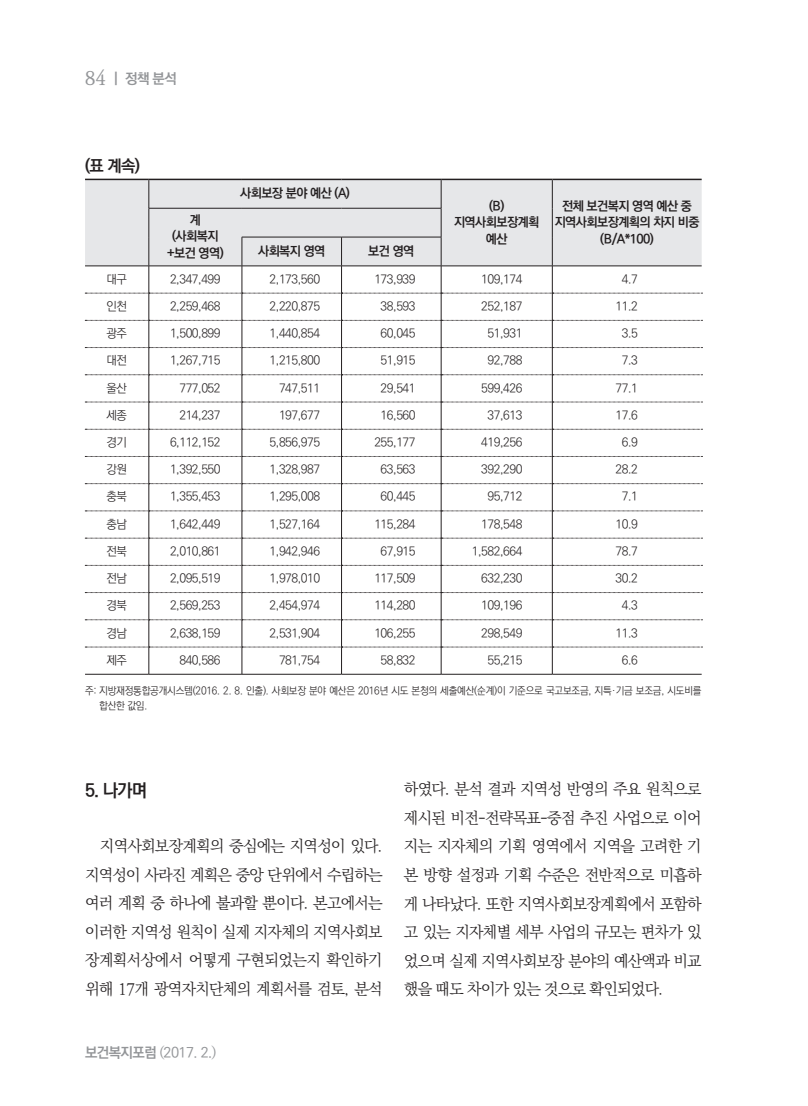
<style>
.page{position:relative;width:808px;height:1106px;background:#fff}
.page>*{position:absolute;margin:0;border:0;box-sizing:border-box;transform-origin:0 0}
._04_본문_헤드라인1{font:18px "Ko Pub Dotum PB";color:#231f20}
._05_표_제목헤드라인{font:16.5px "Ko Pub Dotum PB";color:#231f20}
._04_본문_명조{font:15.75px/28.5px "Ko Pub Batang PL";letter-spacing:-.045em;color:#231f20;text-align:justify}
.t1{font:14.25px "Ko Pub Dotum PM";color:#939598}
.t2{font:14.25px "Ko Pub Dotum PB";color:#939598}
._05_표_내용헤드1{font:12.75px "Ko Pub Dotum PB";letter-spacing:-.04em;color:#231f20}
._05_표_내용1{font:12px "Ko Pub Dotum PL";letter-spacing:-.04em;color:#231f20}
._05_표-각주{font:10.5px/15px "Ko Pub Dotum PL";letter-spacing:-.02em;color:#231f20;scale:.95 1}
.s1{font-family:"Ko Pub Batang PM";font-size:18.75px}
.s2{font-family:"Ko Pub Dotum PB"}
.s3{font-family:"Ko Pub Batang PL"}
</style>
<div class="page">
<hr style="left:85px;top:674px;width:64px;height:1px;background:#231f20">
<hr style="left:149px;top:674px;width:93px;height:1px;background:#231f20">
<hr style="left:242px;top:674px;width:99px;height:1px;background:#231f20">
<hr style="left:341px;top:674px;width:100px;height:1px;background:#231f20">
<hr style="left:441px;top:674px;width:111px;height:1px;background:#231f20">
<hr style="left:552px;top:674px;width:150px;height:1px;background:#231f20">
<hr style="left:85px;top:179px;width:64px;height:1px;background:#231f20">
<hr style="left:149px;top:179px;width:93px;height:1px;background:#231f20">
<hr style="left:242px;top:179px;width:99px;height:1px;background:#231f20">
<hr style="left:341px;top:179px;width:100px;height:1px;background:#231f20">
<hr style="left:441px;top:179px;width:111px;height:1px;background:#231f20">
<hr style="left:552px;top:179px;width:150px;height:1px;background:#231f20">
<svg style="left:85px;top:180px;width:617px;height:494px"></svg>
<p class="t2" style="left:85px;top:71px;width:93px"><span class="s1">84</span> | 정책 분석</p>
<p class="_05_표_제목헤드라인" style="left:85px;top:157px;width:56px">(표 계속)</p>
<p class="_05_표_내용헤드1" style="left:240px;top:187px;width:111px">사회보장 분야 예산 (A)</p>
<p class="_05_표_내용헤드1" style="left:190px;top:213px;width:13px">계</p>
<p class="_05_표_내용헤드1" style="left:172px;top:230px;width:48px">(사회복지</p>
<p class="_05_표_내용헤드1" style="left:167px;top:246px;width:58px">+보건 영역)</p>
<p class="_05_표_내용헤드1" style="left:258px;top:244px;width:69px">사회복지 영역</p>
<p class="_05_표_내용헤드1" style="left:368px;top:244px;width:48px">보건 영역</p>
<p class="_05_표_내용헤드1" style="left:489px;top:199px;width:17px">(B)</p>
<p class="_05_표_내용헤드1" style="left:454px;top:216px;width:87px">지역사회보장계획</p>
<p class="_05_표_내용헤드1" style="left:486px;top:232px;width:23px">예산</p>
<p class="_05_표_내용헤드1" style="left:562px;top:199px;width:131px">전체 보건복지 영역 예산 중</p>
<p class="_05_표_내용헤드1" style="left:555px;top:216px;width:146px">지역사회보장계획의 차지 비중</p>
<p class="_05_표_내용헤드1" style="left:600px;top:232px;width:55px">(B/A*100)</p>
<p class="_05_표_내용1" style="left:107px;top:273px;width:22px">대구</p>
<p class="_05_표_내용1" style="left:170px;top:273px;width:52px">2,347,499</p>
<p class="_05_표_내용1" style="left:270px;top:273px;width:52px">2,173,560</p>
<p class="_05_표_내용1" style="left:374px;top:273px;width:43px">173,939</p>
<p class="_05_표_내용1" style="left:481px;top:273px;width:43px">109,174</p>
<p class="_05_표_내용1" style="left:622px;top:273px;width:18px">4.7</p>
<p class="_05_표_내용1" style="left:107px;top:300px;width:22px">인천</p>
<p class="_05_표_내용1" style="left:170px;top:300px;width:52px">2,259,468</p>
<p class="_05_표_내용1" style="left:270px;top:300px;width:52px">2,220,875</p>
<p class="_05_표_내용1" style="left:381px;top:300px;width:36px">38,593</p>
<p class="_05_표_내용1" style="left:481px;top:300px;width:43px">252,187</p>
<p class="_05_표_내용1" style="left:615px;top:300px;width:24px">11.2</p>
<p class="_05_표_내용1" style="left:107px;top:327px;width:22px">광주</p>
<p class="_05_표_내용1" style="left:170px;top:327px;width:52px">1,500,899</p>
<p class="_05_표_내용1" style="left:270px;top:327px;width:52px">1,440,854</p>
<p class="_05_표_내용1" style="left:381px;top:327px;width:36px">60,045</p>
<p class="_05_표_내용1" style="left:488px;top:327px;width:36px">51,931</p>
<p class="_05_표_내용1" style="left:622px;top:327px;width:18px">3.5</p>
<p class="_05_표_내용1" style="left:107px;top:355px;width:22px">대전</p>
<p class="_05_표_내용1" style="left:170px;top:355px;width:52px">1,267,715</p>
<p class="_05_표_내용1" style="left:270px;top:355px;width:52px">1,215,800</p>
<p class="_05_표_내용1" style="left:381px;top:355px;width:36px">51,915</p>
<p class="_05_표_내용1" style="left:488px;top:355px;width:36px">92,788</p>
<p class="_05_표_내용1" style="left:622px;top:355px;width:18px">7.3</p>
<p class="_05_표_내용1" style="left:107px;top:382px;width:22px">울산</p>
<p class="_05_표_내용1" style="left:179px;top:382px;width:43px">777,052</p>
<p class="_05_표_내용1" style="left:279px;top:382px;width:43px">747,511</p>
<p class="_05_표_내용1" style="left:381px;top:382px;width:36px">29,541</p>
<p class="_05_표_내용1" style="left:481px;top:382px;width:43px">599,426</p>
<p class="_05_표_내용1" style="left:615px;top:382px;width:24px">77.1</p>
<p class="_05_표_내용1" style="left:107px;top:409px;width:22px">세종</p>
<p class="_05_표_내용1" style="left:179px;top:409px;width:43px">214,237</p>
<p class="_05_표_내용1" style="left:279px;top:409px;width:43px">197,677</p>
<p class="_05_표_내용1" style="left:381px;top:409px;width:36px">16,560</p>
<p class="_05_표_내용1" style="left:488px;top:409px;width:36px">37,613</p>
<p class="_05_표_내용1" style="left:615px;top:409px;width:24px">17.6</p>
<p class="_05_표_내용1" style="left:107px;top:436px;width:22px">경기</p>
<p class="_05_표_내용1" style="left:170px;top:436px;width:52px">6,112,152</p>
<p class="_05_표_내용1" style="left:270px;top:436px;width:52px">5,856,975</p>
<p class="_05_표_내용1" style="left:374px;top:436px;width:43px">255,177</p>
<p class="_05_표_내용1" style="left:481px;top:436px;width:43px">419,256</p>
<p class="_05_표_내용1" style="left:622px;top:436px;width:18px">6.9</p>
<p class="_05_표_내용1" style="left:107px;top:463px;width:22px">강원</p>
<p class="_05_표_내용1" style="left:170px;top:463px;width:52px">1,392,550</p>
<p class="_05_표_내용1" style="left:270px;top:463px;width:52px">1,328,987</p>
<p class="_05_표_내용1" style="left:381px;top:463px;width:36px">63,563</p>
<p class="_05_표_내용1" style="left:481px;top:463px;width:43px">392,290</p>
<p class="_05_표_내용1" style="left:615px;top:463px;width:24px">28.2</p>
<p class="_05_표_내용1" style="left:107px;top:491px;width:22px">충북</p>
<p class="_05_표_내용1" style="left:170px;top:491px;width:52px">1,355,453</p>
<p class="_05_표_내용1" style="left:270px;top:491px;width:52px">1,295,008</p>
<p class="_05_표_내용1" style="left:381px;top:491px;width:36px">60,445</p>
<p class="_05_표_내용1" style="left:488px;top:491px;width:36px">95,712</p>
<p class="_05_표_내용1" style="left:622px;top:491px;width:18px">7.1</p>
<p class="_05_표_내용1" style="left:107px;top:518px;width:22px">충남</p>
<p class="_05_표_내용1" style="left:170px;top:518px;width:52px">1,642,449</p>
<p class="_05_표_내용1" style="left:270px;top:518px;width:52px">1,527,164</p>
<p class="_05_표_내용1" style="left:374px;top:518px;width:43px">115,284</p>
<p class="_05_표_내용1" style="left:481px;top:518px;width:43px">178,548</p>
<p class="_05_표_내용1" style="left:615px;top:518px;width:24px">10.9</p>
<p class="_05_표_내용1" style="left:107px;top:545px;width:22px">전북</p>
<p class="_05_표_내용1" style="left:170px;top:545px;width:52px">2,010,861</p>
<p class="_05_표_내용1" style="left:270px;top:545px;width:52px">1,942,946</p>
<p class="_05_표_내용1" style="left:381px;top:545px;width:36px">67,915</p>
<p class="_05_표_내용1" style="left:472px;top:545px;width:52px">1,582,664</p>
<p class="_05_표_내용1" style="left:615px;top:545px;width:24px">78.7</p>
<p class="_05_표_내용1" style="left:107px;top:572px;width:22px">전남</p>
<p class="_05_표_내용1" style="left:170px;top:572px;width:52px">2,095,519</p>
<p class="_05_표_내용1" style="left:270px;top:572px;width:52px">1,978,010</p>
<p class="_05_표_내용1" style="left:374px;top:572px;width:43px">117,509</p>
<p class="_05_표_내용1" style="left:481px;top:572px;width:43px">632,230</p>
<p class="_05_표_내용1" style="left:615px;top:572px;width:24px">30.2</p>
<p class="_05_표_내용1" style="left:107px;top:599px;width:22px">경북</p>
<p class="_05_표_내용1" style="left:170px;top:599px;width:52px">2,569,253</p>
<p class="_05_표_내용1" style="left:270px;top:599px;width:52px">2,454,974</p>
<p class="_05_표_내용1" style="left:374px;top:599px;width:43px">114,280</p>
<p class="_05_표_내용1" style="left:481px;top:599px;width:43px">109,196</p>
<p class="_05_표_내용1" style="left:622px;top:599px;width:18px">4.3</p>
<p class="_05_표_내용1" style="left:107px;top:627px;width:22px">경남</p>
<p class="_05_표_내용1" style="left:170px;top:627px;width:52px">2,638,159</p>
<p class="_05_표_내용1" style="left:270px;top:627px;width:52px">2,531,904</p>
<p class="_05_표_내용1" style="left:374px;top:627px;width:43px">106,255</p>
<p class="_05_표_내용1" style="left:481px;top:627px;width:43px">298,549</p>
<p class="_05_표_내용1" style="left:615px;top:627px;width:24px">11.3</p>
<p class="_05_표_내용1" style="left:107px;top:654px;width:22px">제주</p>
<p class="_05_표_내용1" style="left:179px;top:654px;width:43px">840,586</p>
<p class="_05_표_내용1" style="left:279px;top:654px;width:43px">781,754</p>
<p class="_05_표_내용1" style="left:381px;top:654px;width:36px">58,832</p>
<p class="_05_표_내용1" style="left:488px;top:654px;width:36px">55,215</p>
<p class="_05_표_내용1" style="left:622px;top:654px;width:18px">6.6</p>
<p class="_05_표-각주" style="left:99px;top:683px;width:636px;text-indent:-14px">주: 지방재정통합공개시스템(2016. 2. 8. 인출). 사회보장 분야 예산은 2016년 시도 본청의 세출예산(순계)이 기준으로 국고보조금, 지특·기금 보조금, 시도비를 합산한 값임.</p>
<p class="_04_본문_헤드라인1" style="left:85px;top:781px;width:64px">5. 나가며</p>
<p class="_04_본문_명조" style="left:85px;top:832px;width:299px;text-indent:15px">지역사회보장계획의 중심에는 지역성이 있다. 지역성이 사라진 계획은 중앙 단위에서 수립하는 여러 계획 중 하나에 불과할 뿐이다. 본고에서는 이러한 지역성 원칙이 실제 지자체의 지역사회보 장계획서상에서 어떻게 구현되었는지 확인하기 위해 17개 광역자치단체의 계획서를 검토, 분석</p>
<p class="t1" style="left:85px;top:1045px;width:133px"><span class="s2">보건복지포럼</span> <span class="s3">(</span>2017. 2.<span class="s3">)</span></p>
<p class="_04_본문_명조" style="left:404px;top:776px;width:299px">하였다. 분석 결과 지역성 반영의 주요 원칙으로 제시된 비전-전략목표-중점 추진 사업으로 이어 지는 지자체의 기획 영역에서 지역을 고려한 기 본 방향 설정과 기획 수준은 전반적으로 미흡하 게 나타났다. 또한 지역사회보장계획에서 포함하 고 있는 지자체별 세부 사업의 규모는 편차가 있 었으며 실제 지역사회보장 분야의 예산액과 비교 했을 때도 차이가 있는 것으로 확인되었다.</p>
</div>
